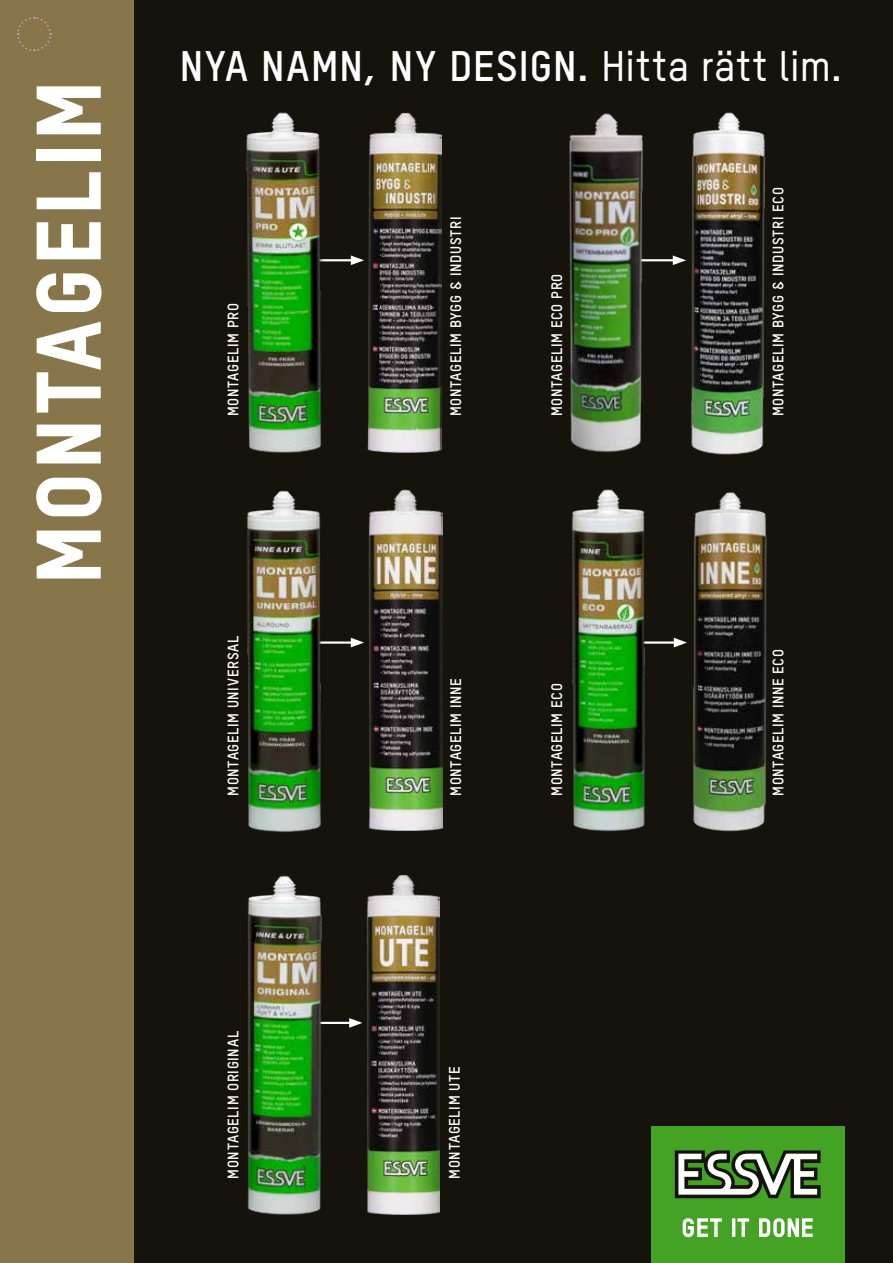
<style>
.page{position:relative;width:893px;height:1263px;background:#fff}
.page>*{position:absolute;margin:0;border:0;box-sizing:border-box;transform-origin:0 0}
.t1{font:800 90px "TSTAR";letter-spacing:.045em;color:#fff}
.t2{font:700 42px "TSTAR";letter-spacing:.03em;color:#fff}
.t3{font:700 15px "TSTAR";letter-spacing:.04em;color:#fff}
.s1{font-weight:500}
</style>
<div class="page">
<div style="left:72px;top:0;width:821px;height:1263px;background:#15130b"></div>
<div style="left:0;top:0;width:134px;height:1263px;background:#877649"></div>
<div style="left:651px;top:1126px;width:193px;height:137px;background:#44a324"></div>
<svg style="left:683px;top:1218px;width:130px;height:19px"></svg>
<svg style="left:675px;top:1150px;width:146px;height:48px"></svg>
<hr style="left:607px;top:259px;width:70px;height:2px;background:#fff">
<svg style="left:673px;top:255px;width:13px;height:10px"></svg>
<hr style="left:283px;top:1022px;width:70px;height:2px;background:#fff">
<svg style="left:349px;top:1018px;width:13px;height:10px"></svg>
<hr style="left:285px;top:259px;width:70px;height:2px;background:#fff">
<svg style="left:351px;top:255px;width:13px;height:10px"></svg>
<hr style="left:285px;top:641px;width:70px;height:3px;background:#fff">
<svg style="left:351px;top:638px;width:13px;height:9px"></svg>
<hr style="left:608px;top:641px;width:70px;height:3px;background:#fff">
<svg style="left:674px;top:638px;width:13px;height:9px"></svg>
<div style="left:245px;top:111px;width:82px;height:347px;background:#15130b"></div>
<img style="left:246px;top:112px;width:80px;height:341px">
<img style="left:367px;top:112px;width:74px;height:340px">
<img style="left:247px;top:875px;width:80px;height:340px">
<img style="left:366px;top:875px;width:73px;height:339px">
<img style="left:247px;top:490px;width:78px;height:342px">
<img style="left:369px;top:489px;width:73px;height:341px">
<img style="left:572px;top:489px;width:77px;height:343px">
<img style="left:693px;top:492px;width:74px;height:340px">
<img style="left:569px;top:113px;width:82px;height:339px">
<img style="left:691px;top:112px;width:75px;height:343px">
<svg style="left:17px;top:17px;width:35px;height:34px"></svg>
<h1 class="t1" style="left:13px;top:584px;width:505px;rotate:-90deg">MONTAGELIM</h1>
<h2 class="t2" style="left:180px;top:41px;width:664px">NYA NAMN, NY DESIGN. <span class="s1">Hitta rätt lim.</span></h2>
<p class="t3" style="left:224px;top:416px;width:114px;rotate:-90deg">MONTAGELIM PRO</p>
<p class="t3" style="left:224px;top:796px;width:162px;rotate:-90deg">MONTAGELIM UNIVERSAL</p>
<p class="t3" style="left:447px;top:416px;width:201px;rotate:-90deg">MONTAGELIM BYGG &amp; INDUSTRI</p>
<p class="t3" style="left:548px;top:416px;width:144px;rotate:-90deg">MONTAGELIM ECO PRO</p>
<p class="t3" style="left:447px;top:796px;width:119px;rotate:-90deg">MONTAGELIM INNE</p>
<p class="t3" style="left:548px;top:796px;width:114px;rotate:-90deg">MONTAGELIM ECO</p>
<p class="t3" style="left:769px;top:416px;width:230px;rotate:-90deg">MONTAGELIM BYGG &amp; INDUSTRI ECO</p>
<p class="t3" style="left:769px;top:796px;width:148px;rotate:-90deg">MONTAGELIM INNE ECO</p>
<p class="t3" style="left:224px;top:1178px;width:149px;rotate:-90deg">MONTAGELIM ORIGINAL</p>
<p class="t3" style="left:445px;top:1178px;width:113px;rotate:-90deg">MONTAGELIM UTE</p>
</div>
